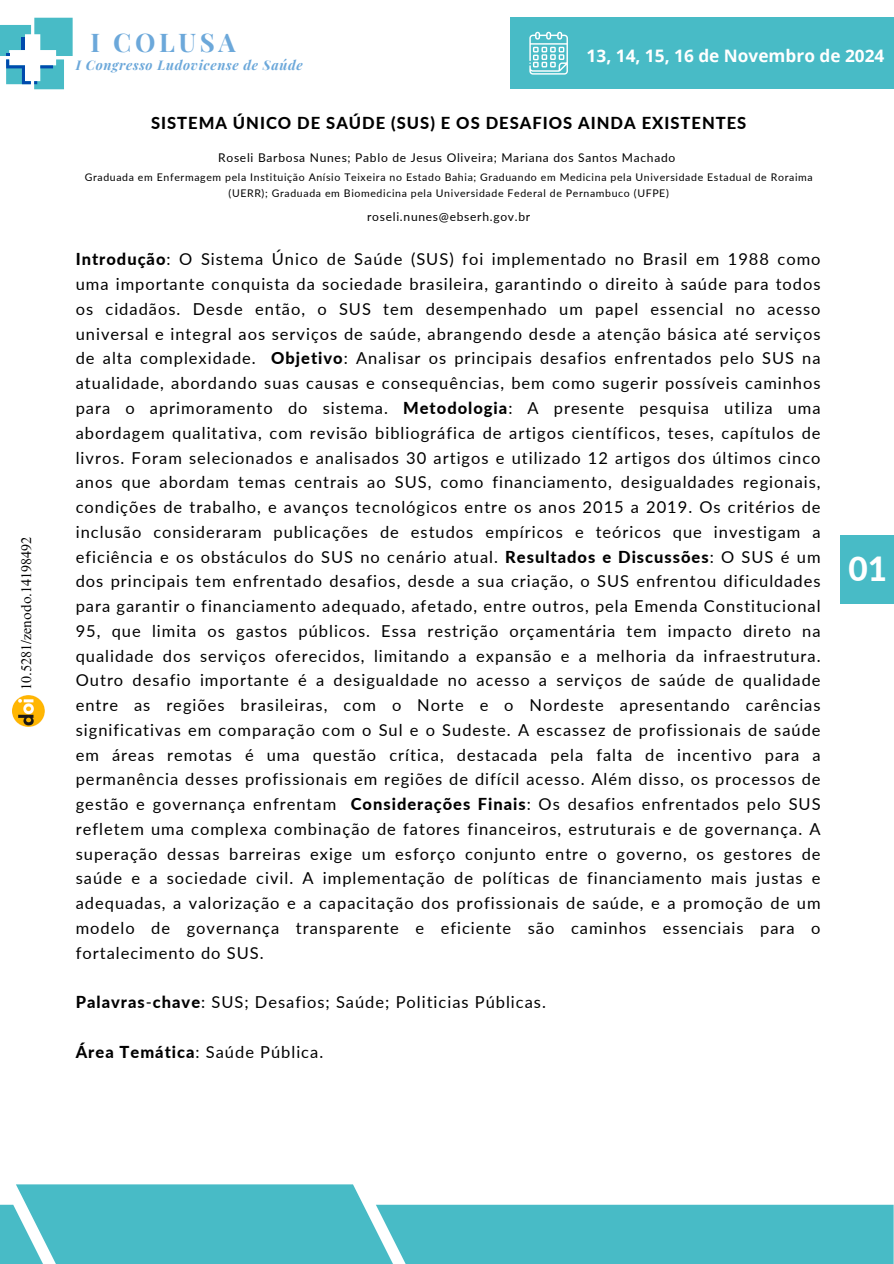
<style>
.page{position:relative;width:894px;height:1264px;background:#fff}
.page>*{position:absolute;margin:0;border:0;box-sizing:border-box;transform-origin:0 0}
.t1{font:800 33.3px "Lato";color:#fff}
.t2{font:700 25.65px "Playfair Display";letter-spacing:.14em;color:#6ca8da}
.t3{font:700 17.25px "Open Sans";color:#fff}
.t4{font:16.5px/24.8px "Lato";letter-spacing:.06em;color:#000;text-align:justify}
.t5{font:800 16.5px "Lato";letter-spacing:.06em;color:#000}
.t6{font:13.95px "Times NRMT Pro";color:#000}
.t7{font:italic 700 13.35px "Playfair Display";letter-spacing:.05em;color:#6ca8da}
.t8{font:12px "Lato";letter-spacing:.06em;color:#000}
.t9{font:10.5px/15.8px "Lato";letter-spacing:.06em;color:#000;text-align:center}
.s1{font-weight:800}
</style>
<div class="page">
<svg style="left:0;top:18px;width:73px;height:71px"></svg>
<div style="left:510px;top:18px;width:383px;height:71px;background:#48bbc6"></div>
<svg style="left:529px;top:32px;width:38px;height:43px"></svg>
<svg style="left:0;top:1184px;width:893px;height:79px"></svg>
<div style="left:840px;top:535px;width:53px;height:68px;background:#48bbc6"></div>
<img style="left:13px;top:695px;width:31px;height:31px">
<h4 class="t6" style="left:21px;top:689px;width:154px;rotate:-90deg">10.5281/zenodo.14198492</h4>
<p class="t2" style="left:90px;top:24px;width:147px">I COLUSA</p>
<h3 class="t7" style="left:76px;top:55px;width:228px">I Congresso Ludovicense de Saúde</h3>
<h2 class="t3" style="left:586px;top:43px;width:299px">13, 14, 15, 16 de Novembro de 2024</h2>
<p class="t5" style="left:151px;top:113px;width:596px">SISTEMA ÚNICO DE SAÚDE (SUS) E OS DESAFIOS AINDA EXISTENTES</p>
<p class="t8" style="left:218px;top:150px;width:458px">Roseli Barbosa Nunes; Pablo de Jesus Oliveira; Mariana dos Santos Machado</p>
<h4 class="t9" style="left:85px;top:169px;width:729px">Graduada em Enfermagem pela Instituição Anísio Teixeira no Estado Bahia; Graduando em Medicina pela Universidade Estadual de Roraima (UERR); Graduada em Biomedicina pela Universidade Federal de Pernambuco (UFPE)</h4>
<p class="t8" style="left:367px;top:209px;width:164px">roseli.nunes@ebserh.gov.br</p>
<p class="t4" style="left:76px;top:247px;width:746px"><span class="s1">Introdução</span>: O Sistema Único de Saúde (SUS) foi implementado no Brasil em 1988 como uma importante conquista da sociedade brasileira, garantindo o direito à saúde para todos os cidadãos. Desde então, o SUS tem desempenhado um papel essencial no acesso universal e integral aos serviços de saúde, abrangendo desde a atenção básica até serviços de alta complexidade. <span class="s1">Objetivo</span>: Analisar os principais desafios enfrentados pelo SUS na atualidade, abordando suas causas e consequências, bem como sugerir possíveis caminhos para o aprimoramento do sistema. <span class="s1">Metodologia</span>: A presente pesquisa utiliza uma abordagem qualitativa, com revisão bibliográfica de artigos científicos, teses, capítulos de livros. Foram selecionados e analisados 30 artigos e utilizado 12 artigos dos últimos cinco anos que abordam temas centrais ao SUS, como financiamento, desigualdades regionais, condições de trabalho, e avanços tecnológicos entre os anos 2015 a 2019. Os critérios de inclusão consideraram publicações de estudos empíricos e teóricos que investigam a eficiência e os obstáculos do SUS no cenário atual. <span class="s1">Resultados e Discussões</span>: O SUS é um dos principais tem enfrentado desafios, desde a sua criação, o SUS enfrentou dificuldades para garantir o financiamento adequado, afetado, entre outros, pela Emenda Constitucional 95, que limita os gastos públicos. Essa restrição orçamentária tem impacto direto na qualidade dos serviços oferecidos, limitando a expansão e a melhoria da infraestrutura.<br>Outro desafio importante é a desigualdade no acesso a serviços de saúde de qualidade entre as regiões brasileiras, com o Norte e o Nordeste apresentando carências significativas em comparação com o Sul e o Sudeste. A escassez de profissionais de saúde em áreas remotas é uma questão crítica, destacada pela falta de incentivo para a permanência desses profissionais em regiões de difícil acesso. Além disso, os processos de gestão e governança enfrentam <span class="s1">Considerações Finais</span>: Os desafios enfrentados pelo SUS refletem uma complexa combinação de fatores financeiros, estruturais e de governança. A superação dessas barreiras exige um esforço conjunto entre o governo, os gestores de saúde e a sociedade civil. A implementação de políticas de financiamento mais justas e adequadas, a valorização e a capacitação dos profissionais de saúde, e a promoção de um modelo de governança transparente e eficiente são caminhos essenciais para o fortalecimento do SUS.</p>
<h1 class="t4" style="left:76px;top:989px;width:471px"><span class="s1">Palavras</span>-<span class="s1">chave</span>: SUS; Desafios; Saúde; Politicias Públicas.</h1>
<h5 class="t4" style="left:76px;top:1039px;width:249px"><span class="s1">Área Temática</span>: Saúde Pública.</h5>
<h6 class="t1" style="left:848px;top:547px;width:40px">01</h6>
</div>
